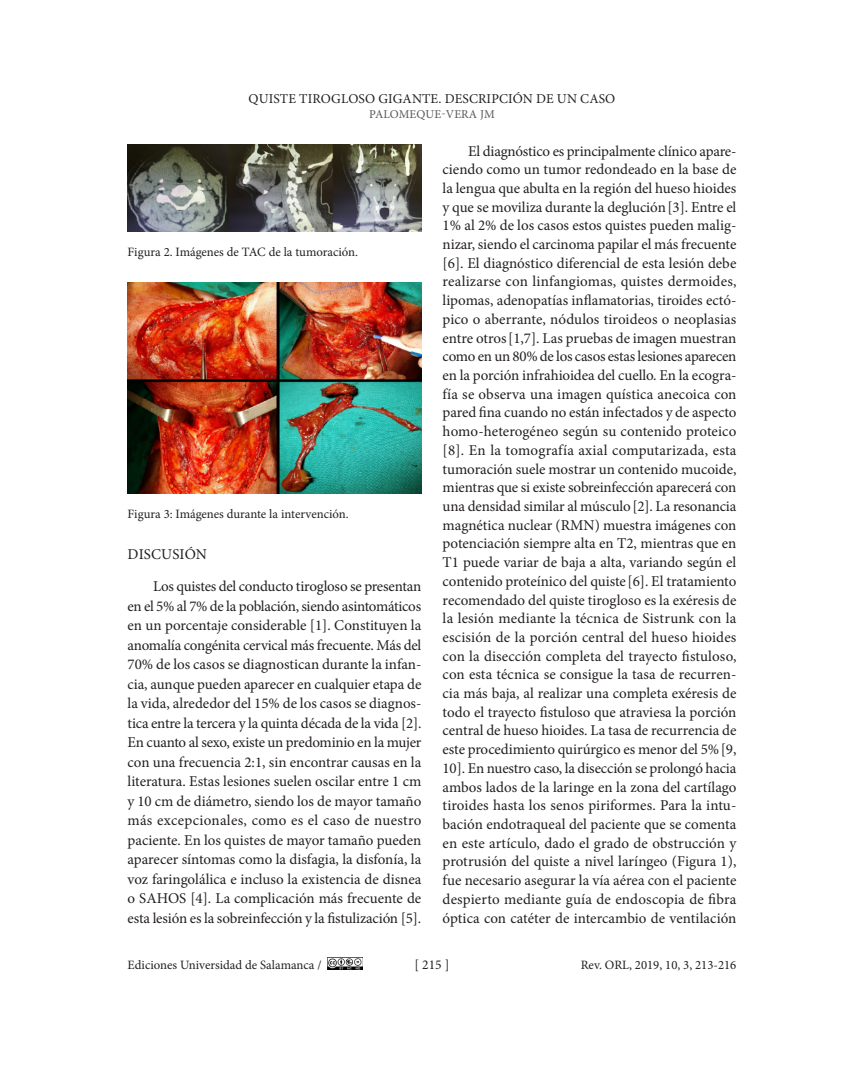
<style>
.page{position:relative;width:864px;height:1080px;background:#fff}
.page>*{position:absolute;margin:0;border:0;box-sizing:border-box;transform-origin:0 0}
.t1{font:15px/18.8px "Minion Pro";letter-spacing:-.01em;color:#231f20;text-align:justify}
.t2{font:13.5px "Minion Pro";letter-spacing:.01em;color:#231f20}
.t3{font:12.75px "Minion Pro";color:#231f20}
.t4{font:12px "Minion Pro";letter-spacing:.01em;color:#57585a}
</style>
<div class="page">
<img style="left:328px;top:957px;width:34px;height:12px">
<img style="left:128px;top:145px;width:293px;height:87px">
<img style="left:128px;top:283px;width:293px;height:211px">
<p class="t2" style="left:249px;top:89px;width:368px">QUISTE TIROGLOSO GIGANTE. DESCRIPCIÓN DE UN CASO</p>
<p class="t4" style="left:369px;top:106px;width:127px">PALOMEQUE-VERA JM</p>
<p class="t3" style="left:128px;top:244px;width:232px">Figura 2. Imágenes de TAC de la tumoración.</p>
<p class="t3" style="left:128px;top:506px;width:223px">Figura 3: Imágenes durante la intervención.</p>
<p class="t1" style="left:153px;top:538px;width:270px;line-height:32.2px;text-indent:-25px">DISCUSIÓN<br>Los quistes del conducto tirogloso se presentan</p>
<p class="t1" style="left:128px;top:596px;width:296px;line-height:19.5px">en el 5% al 7% de la población, siendo asintomáticos en un porcentaje considerable [1]. Constituyen la anomalía congénita cervical más frecuente. Más del 70% de los casos se diagnostican durante la infan&shy;cia, aunque pueden aparecer en cualquier etapa de la vida, alrededor del 15% de los casos se diagnos&shy;tica entre la tercera y la quinta década de la vida [2].<br>En cuanto al sexo, existe un predominio en la mujer con una frecuencia 2:1, sin encontrar causas en la literatura. Estas lesiones suelen oscilar entre 1 cm y 10 cm de diámetro, siendo los de mayor tamaño más excepcionales, como es el caso de nuestro paciente. En los quistes de mayor tamaño pueden aparecer síntomas como la disfagia, la disfonía, la voz faringolálica e incluso la existencia de disnea o SAHOS [4]. La complicación más frecuente de esta lesión es la sobreinfección y la fistulización [5].</p>
<p class="t1" style="left:443px;top:141px;width:295px;text-indent:26px">El diagnóstico es principalmente clínico apare&shy;ciendo como un tumor redondeado en la base de la lengua que abulta en la región del hueso hioides y que se moviliza durante la deglución[3]. Entre el 1% al 2% de los casos estos quistes pueden malig&shy;nizar, siendo el carcinoma papilar el más frecuente [6]. El diagnóstico diferencial de esta lesión debe realizarse con linfangiomas, quistes dermoides, lipomas, adenopatías inflamatorias, tiroides ectó&shy;pico o aberrante, nódulos tiroideos o neoplasias entre otros[1,7]. Las pruebas de imagen muestran como en un 80% de los casos estas lesiones aparecen en la porción infrahioidea del cuello. En la ecogra&shy;fía se observa una imagen quística anecoica con pared fina cuando no están infectados y de aspecto homo-heterogéneo según su contenido proteico [8]. En la tomografía axial computarizada, esta tumoración suele mostrar un contenido mucoide, mientras que si existe sobreinfección aparecerá con una densidad similar al músculo[2]. La resonancia magnética nuclear (RMN) muestra imágenes con potenciación siempre alta en T2, mientras que en T1 puede variar de baja a alta, variando según el contenido proteínico del quiste [6]. El tratamiento recomendado del quiste tirogloso es la exéresis de la lesión mediante la técnica de Sistrunk con la escisión de la porción central del hueso hioides con la disección completa del trayecto fistuloso, con esta técnica se consigue la tasa de recurren&shy;cia más baja, al realizar una completa exéresis de todo el trayecto fistuloso que atraviesa la porción central de hueso hioides. La tasa de recurrencia de este procedimiento quirúrgico es menor del 5%[9, 10]. En nuestro caso, la disección se prolongó hacia ambos lados de la laringe en la zona del cartílago tiroides hasta los senos piriformes. Para la intu&shy;bación endotraqueal del paciente que se comenta en este artículo, dado el grado de obstrucción y protrusión del quiste a nivel laríngeo (Figura 1), fue necesario asegurar la vía aérea con el paciente despierto mediante guía de endoscopia de fibra óptica con catéter de intercambio de ventilación</p>
<p class="t3" style="left:128px;top:957px;width:196px">Ediciones Universidad de Salamanca /</p>
<p class="t2" style="left:415px;top:956px;width:36px">[ 215 ]</p>
<p class="t3" style="left:581px;top:957px;width:157px">Rev. ORL, 2019, 10, 3, 213-216</p>
</div>
